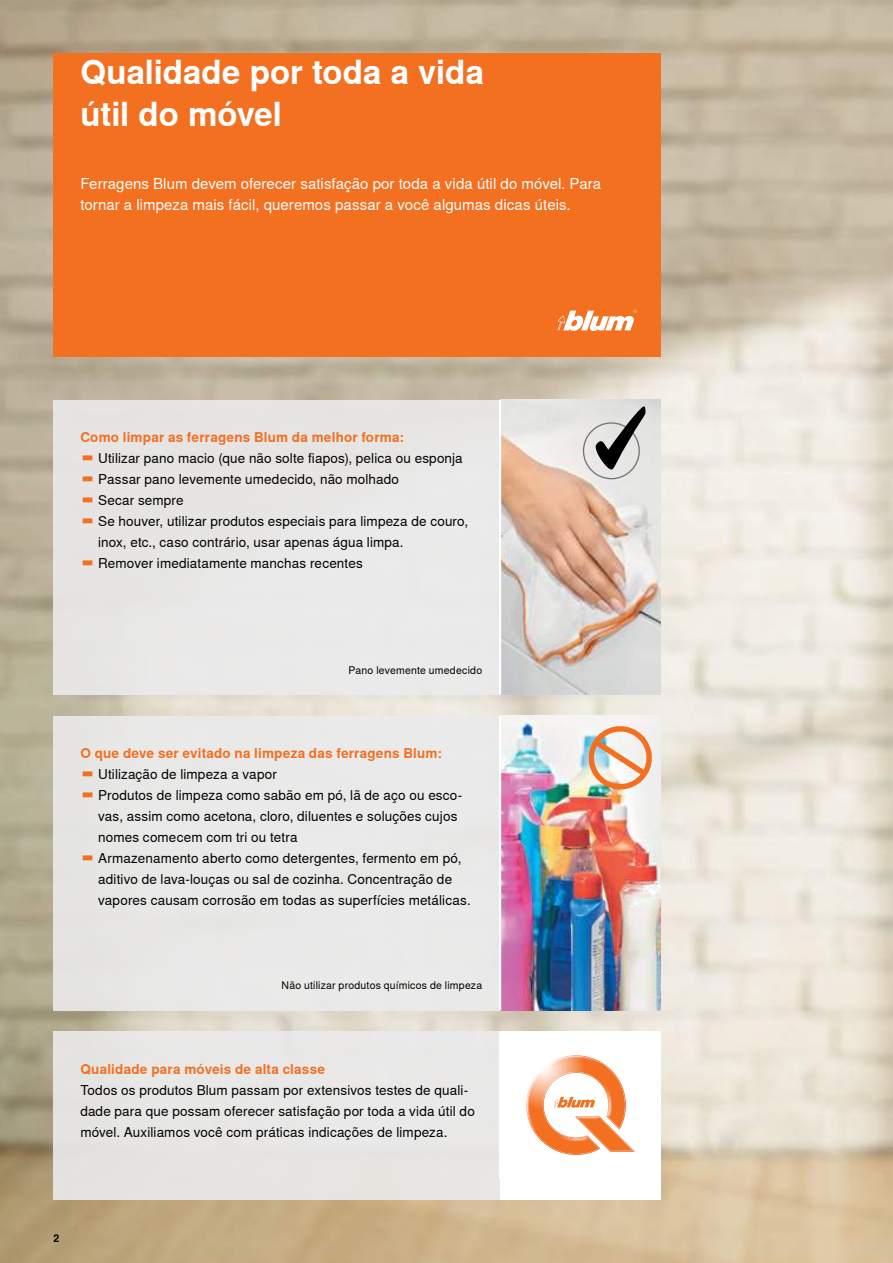
<style>
.page{position:relative;width:893px;height:1263px;background:#fff}
.page>*{position:absolute;margin:0;border:0;box-sizing:border-box;transform-origin:0 0}
.t1{font:81.9px "Nimbus Sans Global";color:#000;scale:.94 1}
.t2{font:700 33px/42px "Nimbus Sans Global";color:#fff}
.t3{font:15px/21px "Nimbus Sans Global";letter-spacing:.005em;color:#fff}
.t4{font:13.5px/21px "Nimbus Sans Global";letter-spacing:.01em;color:#000}
.t5{font:700 13.5px "Nimbus Sans Global";letter-spacing:.015em;color:#f37021}
.t6{font:10.5px "Nimbus Sans Global";letter-spacing:.02em;color:#000}
.t7{font:700 10.5px "Nimbus Sans Global";color:#000}
.s1{font-size:17.25px;color:#f37021}
</style>
<div class="page">
<img style="left:0;top:0;width:893px;height:1263px">
<div style="left:54px;top:54px;width:607px;height:303px;background:#f37021"></div>
<svg style="left:557px;top:310px;width:80px;height:21px"></svg>
<div style="left:54px;top:400px;width:446px;height:295px;background:#ebebec"></div>
<div style="left:54px;top:716px;width:446px;height:294px;background:#ebebec"></div>
<div style="left:54px;top:1032px;width:446px;height:168px;background:#ebebec"></div>
<img style="left:501px;top:400px;width:160px;height:295px">
<img style="left:501px;top:716px;width:160px;height:294px">
<div style="left:500px;top:1031px;width:161px;height:169px;background:#fff"></div>
<svg style="left:526px;top:1055px;width:109px;height:100px"></svg>
<div style="left:583px;top:422px;width:57px;height:57px;border:1px solid #717275;border-radius:50%"></div>
<svg style="left:589px;top:726px;width:63px;height:63px"></svg>
<hr style="left:499px;top:400px;width:2px;height:295px;background:#fff">
<hr style="left:499px;top:716px;width:2px;height:294px;background:#fff">
<hr style="left:499px;top:1031px;width:2px;height:148px;background:#fff">
<h2 class="t2" style="left:80px;top:52px;width:405px">Qualidade por toda a vida útil do móvel</h2>
<p class="t3" style="left:80px;top:174px;width:522px">Ferragens Blum devem oferecer satisfação por toda a vida útil do móvel. Para tornar a limpeza mais fácil, queremos passar a você algumas dicas úteis.</p>
<p class="t5" style="left:80px;top:429px;width:325px">Como limpar as ferragens Blum da melhor forma:</p>
<p class="t4" style="left:80px;top:448px;width:384px"><span class="s1">▬</span> Utilizar pano macio (que não solte fiapos), pelica ou esponja</p>
<p class="t4" style="left:80px;top:469px;width:320px"><span class="s1">▬</span> Passar pano levemente umedecido, não molhado</p>
<p class="t4" style="left:80px;top:490px;width:105px"><span class="s1">▬</span> Secar sempre</p>
<p class="t4" style="left:80px;top:511px;width:389px"><span class="s1">▬</span> Se houver, utilizar produtos especiais para limpeza de couro,</p>
<p class="t4" style="left:98px;top:532px;width:307px">inox, etc., caso contrário, usar apenas água limpa.</p>
<p class="t4" style="left:80px;top:553px;width:284px"><span class="s1">▬</span> Remover imediatamente manchas recentes</p>
<p class="t6" style="left:349px;top:664px;width:135px">Pano levemente umedecido</p>
<p class="t5" style="left:80px;top:745px;width:363px">O que deve ser evitado na limpeza das ferragens Blum:</p>
<p class="t4" style="left:80px;top:764px;width:198px"><span class="s1">▬</span> Utilização de limpeza a vapor</p>
<p class="t4" style="left:80px;top:785px;width:383px"><span class="s1">▬</span> Produtos de limpeza como sabão em pó, lã de aço ou esco-</p>
<p class="t4" style="left:98px;top:806px;width:361px">vas, assim como acetona, cloro, diluentes e soluções cujos</p>
<p class="t4" style="left:98px;top:827px;width:201px">nomes comecem com tri ou tetra</p>
<p class="t4" style="left:80px;top:848px;width:383px"><span class="s1">▬</span> Armazenamento aberto como detergentes, fermento em pó,</p>
<p class="t4" style="left:98px;top:869px;width:355px">aditivo de lava-louças ou sal de cozinha. Concentração de</p>
<p class="t4" style="left:98px;top:890px;width:374px">vapores causam corrosão em todas as superfícies metálicas.</p>
<p class="t6" style="left:282px;top:979px;width:202px">Não utilizar produtos químicos de limpeza</p>
<p class="t5" style="left:80px;top:1061px;width:246px">Qualidade para móveis de alta classe</p>
<p class="t4" style="left:80px;top:1079px;width:396px">Todos os produtos Blum passam por extensivos testes de quali&shy;dade para que possam oferecer satisfação por toda a vida útil do móvel. Auxiliamos você com práticas indicações de limpeza.</p>
<p class="t7" style="left:54px;top:1232px;width:7px">2</p>
<h1 class="t1" style="left:590px;top:376px;width:65px">✓</h1>
</div>
